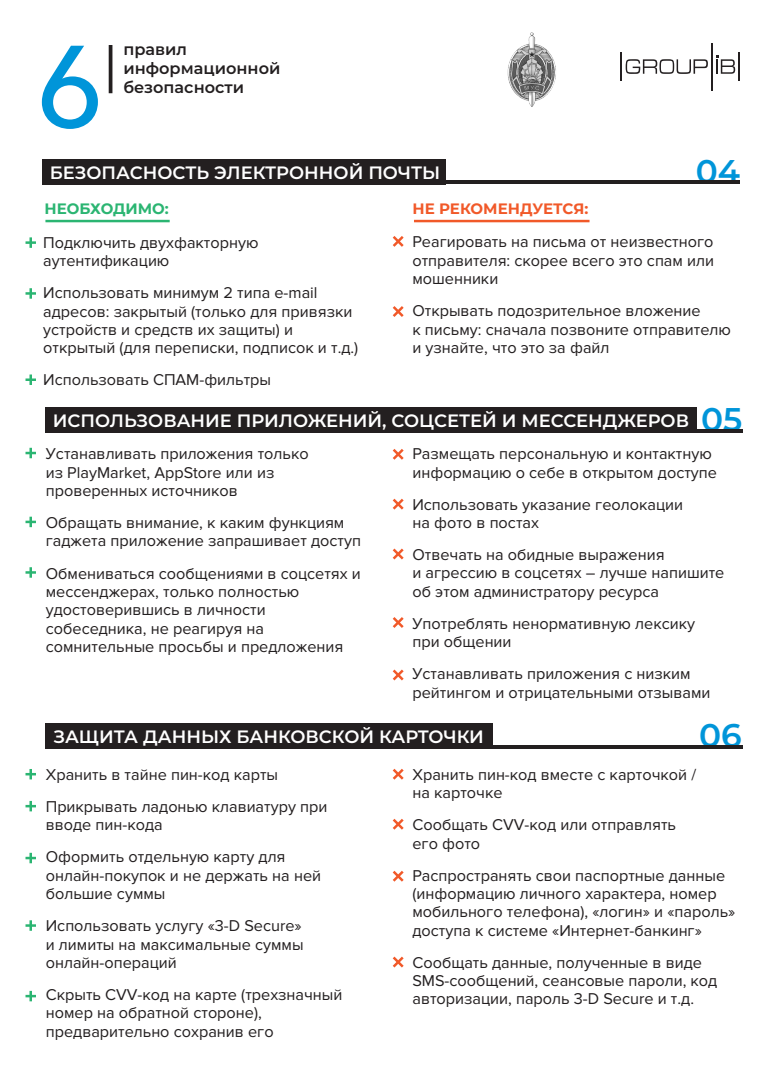
<style>
.page{position:relative;width:780px;height:1088px;background:#fff}
.page>*{position:absolute;margin:0;border:0;box-sizing:border-box;transform-origin:0 0}
.t1{font:500 114.62px "Avenir Next Cyr";color:#0095d9}
.t2{font:600 32.75px "Montserrat";color:#0095d9}
.t3{font:600 17.88px "Montserrat";color:#fff}
.t4{font:16.25px/18.4px "Proxima Nova";color:#231f20}
.t5{font:600 16.12px/19.1px "Montserrat";color:#231f20}
.t6{font:700 15px "Montserrat";color:#f15929}
.t7{font:700 15px "Montserrat";color:#2bb572}
</style>
<div class="page">
<svg style="left:507px;top:32px;width:49px;height:75px"></svg>
<hr style="left:620px;top:52px;width:2px;height:29px;background:#231f20">
<hr style="left:738px;top:52px;width:2px;height:29px;background:#231f20">
<hr style="left:711px;top:43px;width:2px;height:47px;background:#231f20">
<svg style="left:625px;top:59px;width:82px;height:15px"></svg>
<svg style="left:716px;top:55px;width:19px;height:19px"></svg>
<hr style="left:109px;top:45px;width:3px;height:48px;background:#231f20">
<svg style="left:25px;top:288px;width:11px;height:11px"></svg>
<svg style="left:25px;top:374px;width:11px;height:11px"></svg>
<svg style="left:25px;top:448px;width:11px;height:10px"></svg>
<svg style="left:25px;top:517px;width:11px;height:10px"></svg>
<svg style="left:25px;top:567px;width:11px;height:11px"></svg>
<svg style="left:25px;top:769px;width:11px;height:10px"></svg>
<svg style="left:25px;top:801px;width:11px;height:10px"></svg>
<svg style="left:25px;top:853px;width:11px;height:10px"></svg>
<svg style="left:25px;top:920px;width:11px;height:11px"></svg>
<svg style="left:25px;top:991px;width:11px;height:10px"></svg>
<svg style="left:25px;top:237px;width:11px;height:11px"></svg>
<div style="left:42px;top:159px;width:404px;height:25px;background:#231f20"></div>
<hr style="left:42px;top:181px;width:698px;height:3px;background:#231f20">
<svg style="left:392px;top:236px;width:12px;height:11px"></svg>
<svg style="left:392px;top:306px;width:12px;height:11px"></svg>
<div style="left:45px;top:407px;width:651px;height:26px;background:#231f20"></div>
<hr style="left:45px;top:429px;width:697px;height:4px;background:#231f20">
<svg style="left:392px;top:449px;width:12px;height:11px"></svg>
<svg style="left:392px;top:498px;width:12px;height:12px"></svg>
<svg style="left:392px;top:548px;width:12px;height:12px"></svg>
<svg style="left:392px;top:617px;width:12px;height:11px"></svg>
<svg style="left:392px;top:669px;width:12px;height:12px"></svg>
<div style="left:45px;top:723px;width:447px;height:25px;background:#231f20"></div>
<hr style="left:45px;top:745px;width:697px;height:3px;background:#231f20">
<svg style="left:392px;top:768px;width:12px;height:12px"></svg>
<svg style="left:392px;top:870px;width:12px;height:12px"></svg>
<svg style="left:392px;top:818px;width:12px;height:12px"></svg>
<svg style="left:392px;top:956px;width:12px;height:12px"></svg>
<hr style="left:45px;top:220px;width:125px;height:2px;background:#2bb572">
<hr style="left:414px;top:220px;width:175px;height:2px;background:#f15929">
<h1 class="t1" style="left:36px;top:18px;width:70px">6</h1>
<p class="t5" style="left:123px;top:39px;width:158px">правил информационной безопасности</p>
<p class="t3" style="left:50px;top:160px;width:392px">БЕЗОПАСНОСТЬ ЭЛЕКТРОННОЙ ПОЧТЫ</p>
<p class="t7" style="left:45px;top:198px;width:126px">НЕОБХОДИМО:</p>
<p class="t6" style="left:412px;top:198px;width:177px">НЕ РЕКОМЕНДУЕТСЯ:</p>
<h2 class="t2" style="left:695px;top:148px;width:46px">04</h2>
<p class="t4" style="left:43px;top:233px;width:217px">Подключить двухфакторную аутентификацию</p>
<p class="t4" style="left:43px;top:284px;width:316px">Использовать минимум 2 типа e-mail адресов: закрытый (только для привязки устройств и средств их защиты) и открытый (для переписки, подписок и т.д.)</p>
<p class="t4" style="left:43px;top:371px;width:229px">Использовать СПАМ-фильтры</p>
<p class="t4" style="left:412px;top:233px;width:303px;text-align:justify">Реагировать на письма от неизвестного отправителя: скорее всего это спам или мошенники</p>
<p class="t4" style="left:412px;top:302px;width:320px">Открывать подозрительное вложение<br>к письму: сначала позвоните отправителю и узнайте, что это за файл</p>
<p class="t3" style="left:53px;top:408px;width:637px">ИСПОЛЬЗОВАНИЕ ПРИЛОЖЕНИЙ, СОЦСЕТЕЙ И МЕССЕНДЖЕРОВ</p>
<h2 class="t2" style="left:701px;top:396px;width:43px">05</h2>
<p class="t4" style="left:46px;top:445px;width:264px">Устанавливать приложения только из PlayMarket, AppStore или из проверенных источников</p>
<p class="t4" style="left:46px;top:514px;width:317px">Обращать внимание, к каким функциям гаджета приложение запрашивает доступ</p>
<p class="t4" style="left:46px;top:564px;width:316px">Обмениваться сообщениями в соцсетях и мессенджерах, только полностью удостоверившись в личности собеседника, не реагируя на сомнительные просьбы и предложения</p>
<p class="t4" style="left:412px;top:445px;width:306px">Размещать персональную и контактную информацию о себе в открытом доступе</p>
<p class="t4" style="left:412px;top:495px;width:272px">Использовать указание геолокации на фото в постах</p>
<p class="t4" style="left:412px;top:546px;width:313px">Отвечать на обидные выражения<br>и агрессию в соцсетях – лучше напишите об этом администратору ресурса</p>
<p class="t4" style="left:412px;top:614px;width:284px">Употреблять ненормативную лексику при общении</p>
<p class="t4" style="left:412px;top:665px;width:299px">Устанавливать приложения с низким рейтингом и отрицательными отзывами</p>
<p class="t3" style="left:53px;top:724px;width:432px">ЗАЩИТА ДАННЫХ БАНКОВСКОЙ КАРТОЧКИ</p>
<h2 class="t2" style="left:699px;top:712px;width:44px">06</h2>
<p class="t4" style="left:46px;top:758px;width:283px;line-height:32.1px">Хранить в тайне пин-код карты<br>Прикрывать ладонью клавиатуру при</p>
<p class="t4" style="left:46px;top:809px;width:241px;line-height:32.1px">вводе пин-кода<br>Оформить отдельную карту для</p>
<p class="t4" style="left:46px;top:866px;width:277px">онлайн-покупок и не держать на ней большие суммы</p>
<p class="t4" style="left:46px;top:917px;width:259px;text-align:justify">Использовать услугу «3-D Secure» и лимиты на максимальные суммы онлайн-операций</p>
<p class="t4" style="left:46px;top:985px;width:298px">Скрыть CVV-код на карте (трехзначный номер на обратной стороне), предварительно сохранив его</p>
<p class="t4" style="left:412px;top:765px;width:285px">Хранить пин-код вместе с карточкой / на карточке</p>
<p class="t4" style="left:412px;top:816px;width:265px">Сообщать CVV-код или отправлять его фото</p>
<p class="t4" style="left:412px;top:866px;width:324px">Распространять свои паспортные данные (информацию личного характера, номер мобильного телефона), «логин» и «пароль» доступа к системе «Интернет-банкинг»</p>
<p class="t4" style="left:412px;top:953px;width:306px">Сообщать данные, полученные в виде<br>SMS-сообщений, сеансовые пароли, код авторизации, пароль 3-D Secure и т.д.</p>
</div>
